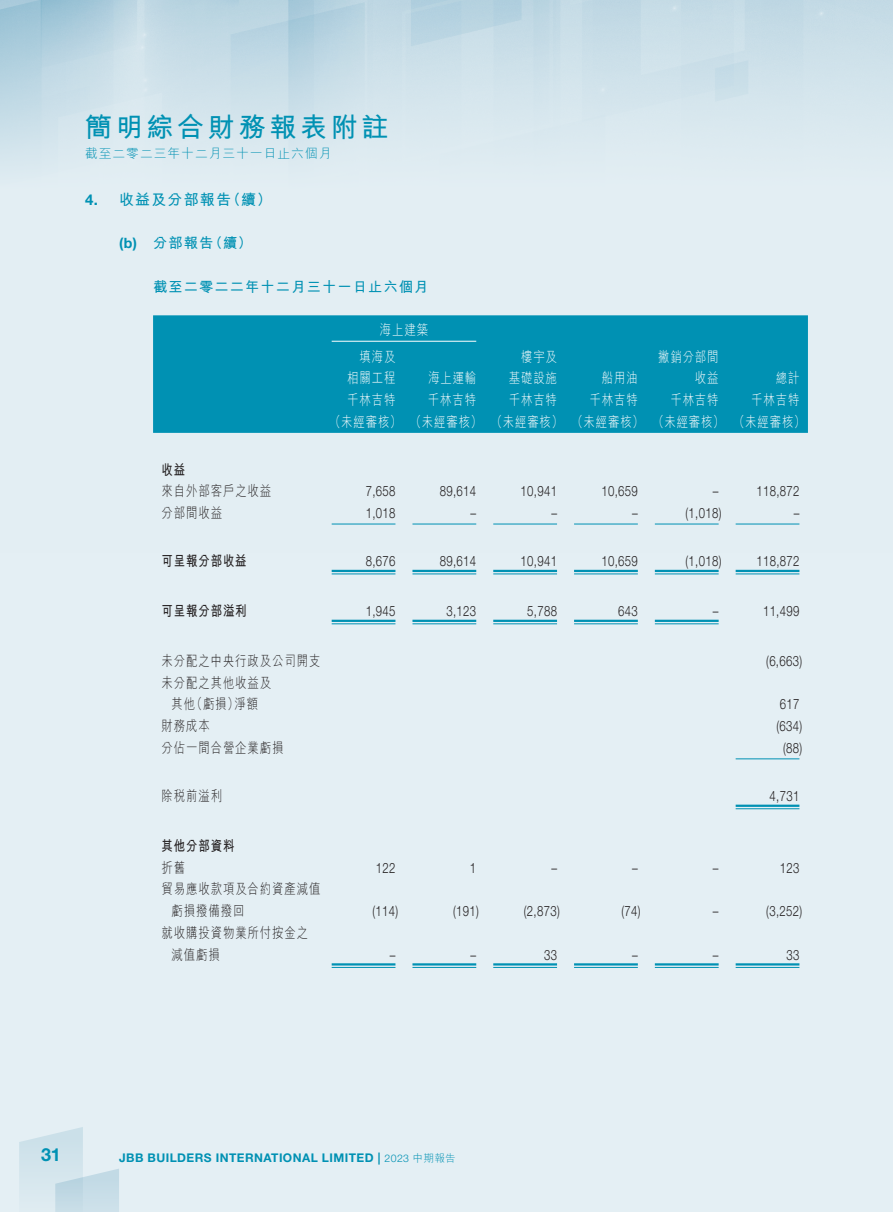
<style>
.page{position:relative;width:893px;height:1212px;background:#e4eff4}
.page>*{position:absolute;margin:0;border:0;box-sizing:border-box;transform-origin:0 0}
.t1{font:700 27px "M Hei HK";letter-spacing:.14em;color:#0091b3}
.t2{font:700 18px "Helvetica Neue LT Std";color:#0091b3}
.t3{font:700 15px "M Hei HK";letter-spacing:.08em;color:#0091b3}
.t4{font:700 15px "Helvetica Neue LT Std";color:#0091b3}
.t5{font:300 14.25px "Helvetica Neue LT Std";letter-spacing:.03em;color:#231f20;scale:.8 1}
.t6{font:300 14.25px/21.8px "M Hei HK";letter-spacing:.08em;color:#231f20;scale:.8 1}
.t7{font:300 14.25px/26.2px "M Hei HK";letter-spacing:.08em;color:#fff;scale:.8 1}
.t8{font:700 14.25px "M Hei HK";letter-spacing:.08em;color:#0091b3}
.t9{font:700 14.25px "M Hei HK";letter-spacing:.08em;color:#231f20;scale:.8 1}
.t10{font:700 14.25px "Helvetica Neue LT Std";color:#0091b3}
.t11{font:300 12.75px "M Hei HK";letter-spacing:.08em;color:#0091b3}
.t12{font:700 12px "Helvetica Neue LT Std";letter-spacing:.035em;color:#0091b3}
.t13{font:300 10.5px "Helvetica Neue LT Std";color:#0091b3}
.s1{font-family:"M Hei HK"}
</style>
<div class="page">
<svg style="left:19px;top:1127px;width:100px;height:85px"></svg>
<div style="left:153px;top:315px;width:655px;height:118px;background:#0091b3"></div>
<hr style="left:332px;top:341px;width:144px;height:1px;background:#fff">
<hr style="left:332px;top:524px;width:63px;height:1px;background:#0091b3">
<hr style="left:412px;top:524px;width:64px;height:1px;background:#0091b3">
<hr style="left:493px;top:524px;width:64px;height:1px;background:#0091b3">
<hr style="left:574px;top:524px;width:64px;height:1px;background:#0091b3">
<hr style="left:655px;top:524px;width:64px;height:1px;background:#0091b3">
<hr style="left:736px;top:524px;width:63px;height:1px;background:#0091b3">
<hr style="left:332px;top:570px;width:63px;height:2px;background:#0091b3">
<hr style="left:332px;top:573px;width:63px;height:1px;background:#0091b3">
<hr style="left:412px;top:570px;width:64px;height:2px;background:#0091b3">
<hr style="left:412px;top:573px;width:64px;height:1px;background:#0091b3">
<hr style="left:493px;top:570px;width:64px;height:2px;background:#0091b3">
<hr style="left:493px;top:573px;width:64px;height:1px;background:#0091b3">
<hr style="left:574px;top:570px;width:64px;height:2px;background:#0091b3">
<hr style="left:574px;top:573px;width:64px;height:1px;background:#0091b3">
<hr style="left:655px;top:570px;width:64px;height:2px;background:#0091b3">
<hr style="left:655px;top:573px;width:64px;height:1px;background:#0091b3">
<hr style="left:736px;top:570px;width:63px;height:2px;background:#0091b3">
<hr style="left:736px;top:573px;width:63px;height:1px;background:#0091b3">
<hr style="left:332px;top:620px;width:63px;height:2px;background:#0091b3">
<hr style="left:332px;top:623px;width:63px;height:1px;background:#0091b3">
<hr style="left:412px;top:620px;width:64px;height:2px;background:#0091b3">
<hr style="left:412px;top:623px;width:64px;height:1px;background:#0091b3">
<hr style="left:493px;top:620px;width:64px;height:2px;background:#0091b3">
<hr style="left:493px;top:623px;width:64px;height:1px;background:#0091b3">
<hr style="left:574px;top:620px;width:64px;height:2px;background:#0091b3">
<hr style="left:574px;top:623px;width:64px;height:1px;background:#0091b3">
<hr style="left:655px;top:620px;width:64px;height:2px;background:#0091b3">
<hr style="left:655px;top:623px;width:64px;height:1px;background:#0091b3">
<hr style="left:736px;top:758px;width:63px;height:1px;background:#0091b3">
<hr style="left:736px;top:805px;width:63px;height:2px;background:#0091b3">
<hr style="left:736px;top:808px;width:63px;height:1px;background:#0091b3">
<hr style="left:332px;top:963px;width:63px;height:2px;background:#0091b3">
<hr style="left:332px;top:967px;width:63px;height:1px;background:#0091b3">
<hr style="left:412px;top:963px;width:64px;height:2px;background:#0091b3">
<hr style="left:412px;top:967px;width:64px;height:1px;background:#0091b3">
<hr style="left:493px;top:963px;width:64px;height:2px;background:#0091b3">
<hr style="left:493px;top:967px;width:64px;height:1px;background:#0091b3">
<hr style="left:574px;top:963px;width:64px;height:2px;background:#0091b3">
<hr style="left:574px;top:967px;width:64px;height:1px;background:#0091b3">
<hr style="left:655px;top:963px;width:64px;height:2px;background:#0091b3">
<hr style="left:655px;top:967px;width:64px;height:1px;background:#0091b3">
<hr style="left:736px;top:963px;width:63px;height:2px;background:#0091b3">
<hr style="left:736px;top:967px;width:63px;height:1px;background:#0091b3">
<h1 class="t1" style="left:85px;top:107px;width:305px">簡明綜合財務報表附註</h1>
<p class="t11" style="left:85px;top:147px;width:248px">截至二零二三年十二月三十一日止六個月</p>
<p class="t4" style="left:85px;top:190px;width:14px">4.</p>
<p class="t3" style="left:119px;top:188px;width:114px">收益及分部報告</p>
<p class="t3" style="left:226px;top:188px;width:47px">（續(</p>
<p class="t10" style="left:119px;top:234px;width:19px">b( )</p>
<p class="t8" style="left:153px;top:233px;width:62px">分部報告</p>
<p class="t8" style="left:208px;top:233px;width:45px">（續(</p>
<p class="t8" style="left:153px;top:276px;width:277px">截至二零二二年十二月三十一日止六個月</p>
<p class="t7" style="left:359px;top:317px;width:87px;text-indent:20px">海上建築填海及</p>
<p class="t7" style="left:347px;top:365px;width:62px">相關工程</p>
<p class="t7" style="left:428px;top:365px;width:61px">海上運輸</p>
<p class="t7" style="left:521px;top:343px;width:46px">樓宇及</p>
<p class="t7" style="left:509px;top:365px;width:62px">基礎設施</p>
<p class="t7" style="left:602px;top:365px;width:46px">船用油</p>
<p class="t7" style="left:658px;top:343px;width:77px">撇銷分部間</p>
<p class="t7" style="left:695px;top:365px;width:31px">收益</p>
<p class="t7" style="left:776px;top:365px;width:31px">總計</p>
<p class="t7" style="left:329px;top:389px;width:596px;line-height:21.8px;text-indent:18px">千林吉特<br>（未經審核） （未經審核） （未經審核） （未經審核） （未經審核） （未經審核(</p>
<p class="t7" style="left:428px;top:386px;width:62px">千林吉特</p>
<p class="t7" style="left:509px;top:386px;width:62px">千林吉特</p>
<p class="t7" style="left:590px;top:386px;width:62px">千林吉特</p>
<p class="t7" style="left:670px;top:386px;width:62px">千林吉特</p>
<p class="t7" style="left:751px;top:386px;width:62px">千林吉特</p>
<p class="t9" style="left:162px;top:459px;width:31px">收益</p>
<p class="t6" style="left:162px;top:480px;width:139px">來自外部客戶之收益</p>
<p class="t5" style="left:366px;top:482px;width:39px">7,658</p>
<p class="t5" style="left:440px;top:482px;width:47px">89,614</p>
<p class="t5" style="left:521px;top:482px;width:47px">10,941</p>
<p class="t5" style="left:601px;top:482px;width:47px">10,659</p>
<p class="t5" style="left:713px;top:482px;width:9px">–</p>
<p class="t5" style="left:756px;top:482px;width:55px">118,872</p>
<p class="t6" style="left:162px;top:502px;width:77px">分部間收益</p>
<p class="t5" style="left:366px;top:504px;width:39px">1,018</p>
<p class="t5" style="left:471px;top:504px;width:9px">–</p>
<p class="t5" style="left:551px;top:504px;width:9px">–</p>
<p class="t5" style="left:632px;top:504px;width:9px">–</p>
<p class="t5" style="left:685px;top:504px;width:46px">)1,018(</p>
<p class="t5" style="left:794px;top:504px;width:9px">–</p>
<p class="t9" style="left:162px;top:550px;width:108px">可呈報分部收益</p>
<p class="t5" style="left:366px;top:552px;width:39px">8,676</p>
<p class="t5" style="left:440px;top:552px;width:47px">89,614</p>
<p class="t5" style="left:521px;top:552px;width:47px">10,941</p>
<p class="t5" style="left:601px;top:552px;width:47px">10,659</p>
<p class="t5" style="left:685px;top:552px;width:46px">)1,018(</p>
<p class="t5" style="left:756px;top:552px;width:55px">118,872</p>
<p class="t9" style="left:162px;top:600px;width:108px">可呈報分部溢利</p>
<p class="t5" style="left:366px;top:602px;width:39px">1,945</p>
<p class="t5" style="left:446px;top:602px;width:39px">3,123</p>
<p class="t5" style="left:527px;top:602px;width:39px">5,788</p>
<p class="t5" style="left:618px;top:602px;width:26px">643</p>
<p class="t5" style="left:713px;top:602px;width:9px">–</p>
<p class="t5" style="left:763px;top:602px;width:47px">11,499</p>
<p class="t6" style="left:162px;top:649px;width:200px">未分配之中央行政及公司開支未分配之其他收益及</p>
<p class="t5" style="left:766px;top:652px;width:46px">)6,663(</p>
<p class="t6" style="left:191px;top:693px;width:60px">（虧損）</p>
<p class="t6" style="left:172px;top:693px;width:31px">其他</p>
<p class="t6" style="left:234px;top:693px;width:31px">淨額</p>
<p class="t5" style="left:780px;top:696px;width:26px">617</p>
<p class="t6" style="left:162px;top:715px;width:62px">財務成本</p>
<p class="t5" style="left:776px;top:717px;width:34px">)634(</p>
<p class="t6" style="left:162px;top:736px;width:154px">分佔一間合營企業虧損</p>
<p class="t5" style="left:783px;top:739px;width:25px">)88(</p>
<p class="t6" style="left:162px;top:785px;width:77px">除稅前溢利</p>
<p class="t9" style="left:162px;top:835px;width:93px">其他分部資料</p>
<p class="t5" style="left:770px;top:787px;width:39px">4,731</p>
<p class="t6" style="left:162px;top:856px;width:200px">折舊<br>貿易應收款項及合約資產減值</p>
<p class="t5" style="left:376px;top:859px;width:26px">122</p>
<p class="t5" style="left:470px;top:859px;width:9px">1</p>
<p class="t5" style="left:551px;top:859px;width:9px">–</p>
<p class="t5" style="left:632px;top:859px;width:9px">–</p>
<p class="t5" style="left:713px;top:859px;width:9px">–</p>
<p class="t5" style="left:780px;top:859px;width:26px">123</p>
<p class="t6" style="left:162px;top:900px;width:185px;text-indent:10px">虧損撥備撥回<br>就收購投資物業所付按金之</p>
<p class="t5" style="left:372px;top:902px;width:34px">)114(</p>
<p class="t5" style="left:453px;top:902px;width:34px">)191(</p>
<p class="t5" style="left:524px;top:902px;width:46px">)2,873(</p>
<p class="t5" style="left:621px;top:902px;width:25px">)74(</p>
<p class="t5" style="left:713px;top:902px;width:9px">–</p>
<p class="t5" style="left:766px;top:902px;width:46px">)3,252(</p>
<p class="t6" style="left:172px;top:943px;width:62px">減值虧損</p>
<p class="t5" style="left:390px;top:946px;width:9px">–</p>
<p class="t5" style="left:471px;top:946px;width:9px">–</p>
<p class="t5" style="left:544px;top:946px;width:18px">33</p>
<p class="t5" style="left:632px;top:946px;width:9px">–</p>
<p class="t5" style="left:713px;top:946px;width:9px">–</p>
<p class="t5" style="left:786px;top:946px;width:18px">33</p>
<p class="t2" style="left:41px;top:1144px;width:21px">31</p>
<p class="t12" style="left:119px;top:1150px;width:263px">JBB BUILDERS INTERNATIONAL LIMITED |</p>
<p class="t13" style="left:385px;top:1151px;width:73px">2023 <span class="s1">中期報告</span></p>
</div>
